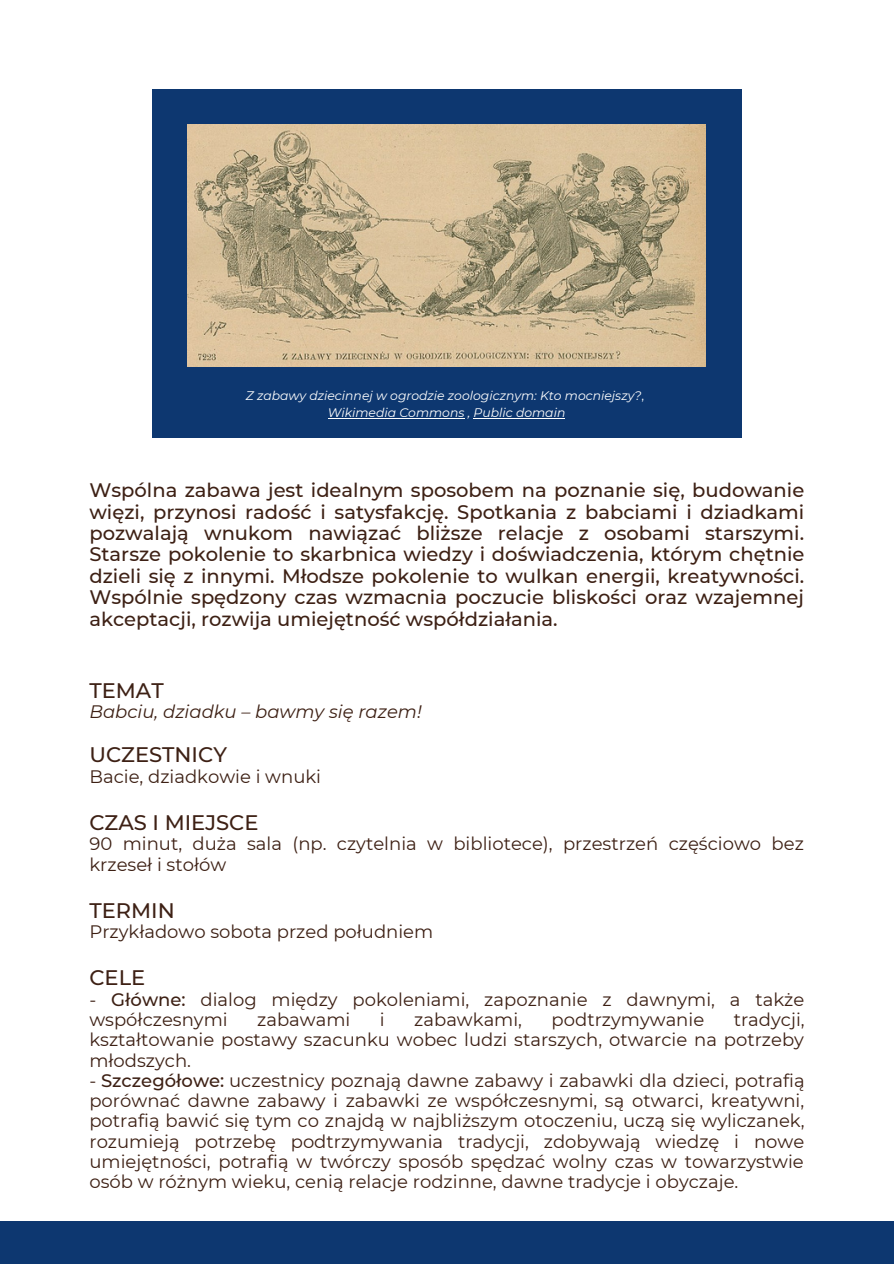
<style>
.page{position:relative;width:894px;height:1264px;background:#fff}
.page>*{position:absolute;margin:0;border:0;box-sizing:border-box;transform-origin:0 0}
.t1{font:500 21px "Montserrat";color:#3d2014}
.t2{font:500 19.5px/21.5px "Montserrat";color:#3d2014;text-align:justify}
.t3{font:18px/20.2px "Montserrat";color:#3d2014}
.t4{font:italic 18px "Montserrat";color:#3d2014}
.t5{font:italic 12.3px "Montserrat";color:#fff}
.s1{font-style:normal}
.s2{font-weight:500}
</style>
<div class="page">
<div style="left:0;top:1220px;width:893px;height:43px;background:#0d3770"></div>
<div style="left:152px;top:89px;width:589px;height:349px;background:#0d3770"></div>
<img style="left:188px;top:124px;width:517px;height:243px">
<hr style="left:327px;top:417px;width:137px;height:1px;background:#fff">
<hr style="left:473px;top:417px;width:92px;height:1px;background:#fff">
<p class="t5" style="left:246px;top:388px;width:399px">Z zabawy dziecinnej w ogrodzie zoologicznym: Kto mocniejszy?<span class="s1">,</span></p>
<p class="t5" style="left:327px;top:405px;width:239px">Wikimedia Commons , Public domain</p>
<p class="t2" style="left:89px;top:479px;width:716px">Wspólna zabawa jest idealnym sposobem na poznanie się, budowanie więzi, przynosi radość i satysfakcję. Spotkania z babciami i dziadkami pozwalają wnukom nawiązać bliższe relacje z osobami starszymi.<br>Starsze pokolenie to skarbnica wiedzy i doświadczenia, którym chętnie dzieli się z innymi. Młodsze pokolenie to wulkan energii, kreatywności.<br>Wspólnie spędzony czas wzmacnia poczucie bliskości oraz wzajemnej akceptacji, rozwija umiejętność współdziałania.</p>
<p class="t1" style="left:89px;top:678px;width:76px">TEMAT</p>
<p class="t4" style="left:89px;top:701px;width:334px">Babciu, dziadku – bawmy się razem!</p>
<p class="t1" style="left:89px;top:742px;width:139px">UCZESTNICY</p>
<p class="t3" style="left:89px;top:766px;width:233px">Bacie, dziadkowie i wnuki</p>
<p class="t1" style="left:89px;top:809px;width:170px">CZAS I MIEJSCE</p>
<p class="t3" style="left:89px;top:833px;width:715px">90 minut, duża sala (np. czytelnia w bibliotece), przestrzeń częściowo bez krzeseł i stołów</p>
<p class="t1" style="left:89px;top:897px;width:87px">TERMIN</p>
<p class="t3" style="left:89px;top:921px;width:345px">Przykładowo sobota przed południem</p>
<p class="t1" style="left:89px;top:965px;width:57px">CELE</p>
<p class="t3" style="left:89px;top:989px;width:716px">- <span class="s2">Główne:</span> dialog między pokoleniami, zapoznanie z dawnymi, a także współczesnymi</p>
<p class="t3" style="left:89px;top:1009px;width:716px;text-align:justify;text-indent:644px">tradycji, kształtowanie postawy szacunku wobec ludzi starszych, otwarcie na potrzeby młodszych.</p>
<p class="t3" style="left:89px;top:1070px;width:716px;text-align:justify">- <span class="s2">Szczegółowe:</span> uczestnicy poznają dawne zabawy i zabawki dla dzieci, potrafią porównać dawne zabawy i zabawki ze współczesnymi, są otwarci, kreatywni, potrafią bawić się tym co znajdą w najbliższym otoczeniu, uczą się wyliczanek, rozumieją potrzebę podtrzymywania tradycji, zdobywają wiedzę i nowe umiejętności, potrafią w twórczy sposób spędzać wolny czas w towarzystwie osób w różnym wieku, cenią relacje rodzinne, dawne tradycje i obyczaje.</p>
<p class="t3" style="left:257px;top:1009px;width:95px">zabawami</p>
<p class="t3" style="left:380px;top:1009px;width:6px">i</p>
<p class="t3" style="left:414px;top:1009px;width:109px">zabawkami,</p>
<p class="t3" style="left:551px;top:1009px;width:154px">podtrzymywanie</p>
</div>
